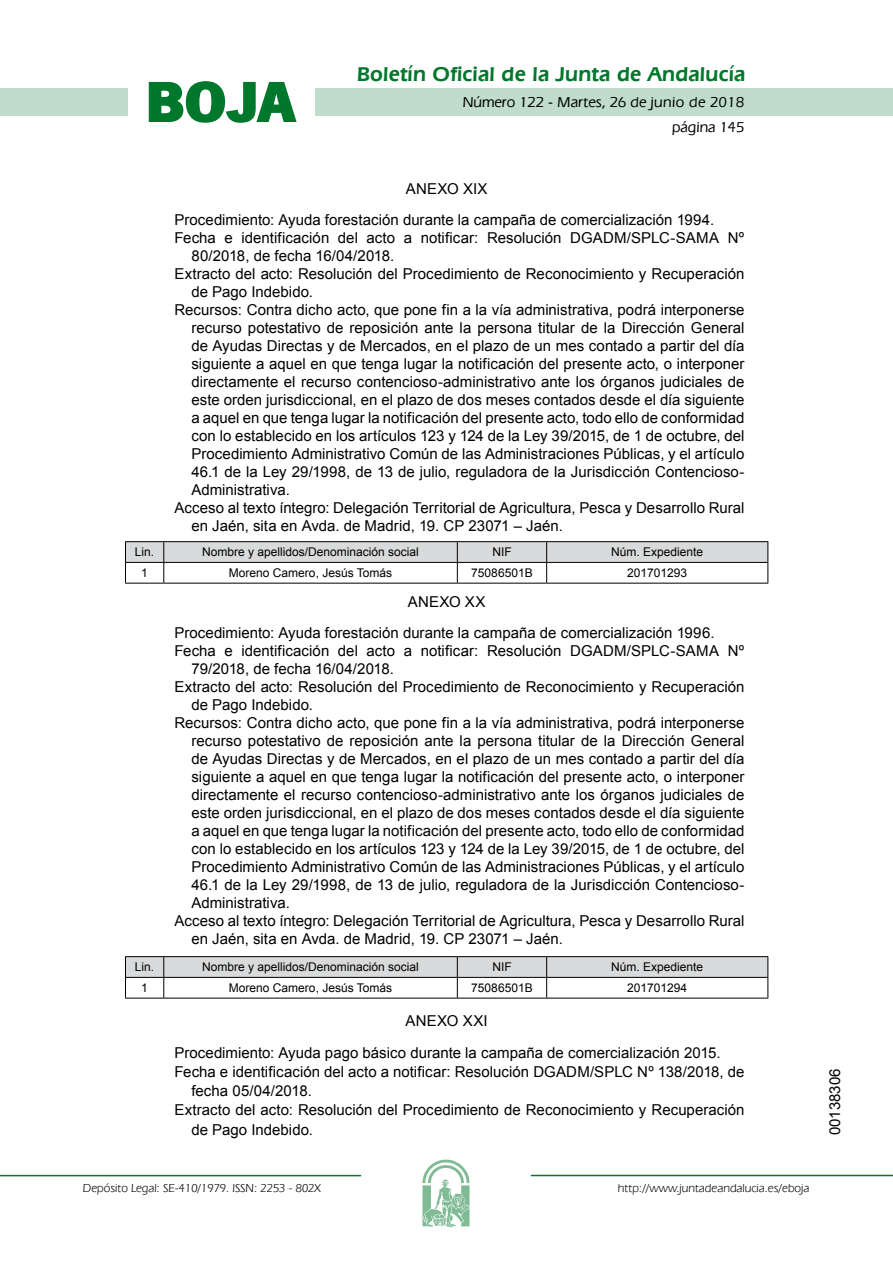
<style>
.page{position:relative;width:893px;height:1263px;background:#fff}
.page>*{position:absolute;margin:0;border:0;box-sizing:border-box;transform-origin:0 0}
.t1{font:700 57.75px "News Got T";color:#00782c;scale:1.14 1}
.t2{font:600 21px "Eras IT Cby BT";letter-spacing:.01em;color:#00782c}
.t3{font:15px/30.8px "Arial";color:#000;text-align:center}
.t4{font:500 15px/24.5px "Eras IT Cby BT";color:#000;text-align:right}
.t5{font:12px "Arial";color:#000}
.t6{font:12px "Eras IT Cby BT";color:#000}
</style>
<div class="page">
<div style="left:315px;top:88px;width:577px;height:28px;background:#bfddca"></div>
<div style="left:0;top:88px;width:128px;height:28px;background:#bfddca"></div>
<hr style="left:0;top:1175px;width:361px;height:1px;background:#00782c">
<svg style="left:422px;top:1159px;width:47px;height:68px"></svg>
<hr style="left:531px;top:1175px;width:361px;height:1px;background:#00782c">
<svg style="left:148px;top:81px;width:149px;height:42px"></svg>
<hr style="left:125px;top:541px;width:39px;height:1px;background:#000">
<hr style="left:164px;top:541px;width:293px;height:1px;background:#000">
<hr style="left:457px;top:541px;width:89px;height:1px;background:#000">
<hr style="left:546px;top:541px;width:222px;height:1px;background:#000">
<svg style="left:125px;top:542px;width:643px;height:41px"></svg>
<hr style="left:125px;top:583px;width:39px;height:1px;background:#000">
<hr style="left:164px;top:583px;width:293px;height:1px;background:#000">
<hr style="left:457px;top:583px;width:89px;height:1px;background:#000">
<hr style="left:546px;top:583px;width:222px;height:1px;background:#000">
<hr style="left:125px;top:956px;width:39px;height:1px;background:#000">
<hr style="left:164px;top:956px;width:293px;height:1px;background:#000">
<hr style="left:457px;top:956px;width:89px;height:1px;background:#000">
<hr style="left:546px;top:956px;width:222px;height:1px;background:#000">
<svg style="left:125px;top:957px;width:643px;height:41px"></svg>
<hr style="left:125px;top:998px;width:39px;height:1px;background:#000">
<hr style="left:164px;top:998px;width:293px;height:1px;background:#000">
<hr style="left:457px;top:998px;width:89px;height:1px;background:#000">
<hr style="left:546px;top:998px;width:222px;height:1px;background:#000">
<h1 class="t1" style="left:145px;top:68px;width:133px">BOJA</h1>
<h2 class="t2" style="left:357px;top:62px;width:390px">Boletín Oficial de la Junta de Andalucía</h2>
<p class="t4" style="left:463px;top:90px;width:283px">Número 122 - Martes, 26 de junio de 2018 página 145</p>
<p class="t3" style="left:174px;top:173px;width:541px">ANEXO XIX<br>Procedimiento: Ayuda forestación durante la campaña de comercialización 1994.</p>
<p class="t3" style="left:174px;top:222px;width:571px">Fecha e identificación del acto a notificar: Resolución DGADM/SPLC-SAMA Nº</p>
<p class="t3" style="left:191px;top:240px;width:204px">80/2018, de fecha 16/04/2018.</p>
<p class="t3" style="left:174px;top:258px;width:571px">Extracto del acto: Resolución del Procedimiento de Reconocimiento y Recuperación</p>
<p class="t3" style="left:191px;top:276px;width:123px">de Pago Indebido.</p>
<p class="t3" style="left:174px;top:294px;width:571px">Recursos: Contra dicho acto, que pone fin a la vía administrativa, podrá interponerse</p>
<p class="t3" style="left:191px;top:312px;width:554px">recurso potestativo de reposición ante la persona titular de la Dirección General</p>
<p class="t3" style="left:191px;top:330px;width:554px">de Ayudas Directas y de Mercados, en el plazo de un mes contado a partir del día</p>
<p class="t3" style="left:191px;top:348px;width:554px">siguiente a aquel en que tenga lugar la notificación del presente acto, o interponer</p>
<p class="t3" style="left:191px;top:366px;width:554px">directamente el recurso contencioso-administrativo ante los órganos judiciales de</p>
<p class="t3" style="left:191px;top:384px;width:554px">este orden jurisdiccional, en el plazo de dos meses contados desde el día siguiente</p>
<p class="t3" style="left:191px;top:402px;width:554px">a aquel en que tenga lugar la notificación del presente acto, todo ello de conformidad</p>
<p class="t3" style="left:191px;top:420px;width:554px">con lo establecido en los artículos 123 y 124 de la Ley 39/2015, de 1 de octubre, del</p>
<p class="t3" style="left:191px;top:438px;width:554px">Procedimiento Administrativo Común de las Administraciones Públicas, y el artículo</p>
<p class="t3" style="left:191px;top:456px;width:554px">46.1 de la Ley 29/1998, de 13 de julio, reguladora de la Jurisdicción Contencioso-</p>
<p class="t3" style="left:191px;top:474px;width:100px">Administrativa.</p>
<p class="t3" style="left:174px;top:492px;width:571px">Acceso al texto íntegro: Delegación Territorial de Agricultura, Pesca y Desarrollo Rural</p>
<p class="t3" style="left:191px;top:510px;width:373px">en Jaén, sita en Avda. de Madrid, 19. CP 23071 – Jaén.</p>
<p class="t5" style="left:135px;top:544px;width:21px">Lin.</p>
<p class="t5" style="left:202px;top:544px;width:218px">Nombre y apellidos/Denominación social</p>
<p class="t5" style="left:492px;top:544px;width:21px">NIF</p>
<p class="t5" style="left:611px;top:544px;width:94px">Núm. Expediente</p>
<p class="t5" style="left:141px;top:565px;width:8px">1</p>
<p class="t5" style="left:229px;top:565px;width:165px">Moreno Camero, Jesús Tomás</p>
<p class="t5" style="left:471px;top:565px;width:63px">75086501B</p>
<p class="t5" style="left:627px;top:565px;width:62px">201701293</p>
<p class="t3" style="left:174px;top:586px;width:541px">ANEXO XX<br>Procedimiento: Ayuda forestación durante la campaña de comercialización 1996.</p>
<p class="t3" style="left:174px;top:635px;width:571px">Fecha e identificación del acto a notificar: Resolución DGADM/SPLC-SAMA Nº</p>
<p class="t3" style="left:191px;top:653px;width:204px">79/2018, de fecha 16/04/2018.</p>
<p class="t3" style="left:174px;top:671px;width:571px">Extracto del acto: Resolución del Procedimiento de Reconocimiento y Recuperación</p>
<p class="t3" style="left:191px;top:689px;width:123px">de Pago Indebido.</p>
<p class="t3" style="left:174px;top:707px;width:571px">Recursos: Contra dicho acto, que pone fin a la vía administrativa, podrá interponerse</p>
<p class="t3" style="left:191px;top:725px;width:554px">recurso potestativo de reposición ante la persona titular de la Dirección General</p>
<p class="t3" style="left:191px;top:743px;width:554px">de Ayudas Directas y de Mercados, en el plazo de un mes contado a partir del día</p>
<p class="t3" style="left:191px;top:761px;width:554px">siguiente a aquel en que tenga lugar la notificación del presente acto, o interponer</p>
<p class="t3" style="left:191px;top:779px;width:554px">directamente el recurso contencioso-administrativo ante los órganos judiciales de</p>
<p class="t3" style="left:191px;top:797px;width:554px">este orden jurisdiccional, en el plazo de dos meses contados desde el día siguiente</p>
<p class="t3" style="left:191px;top:815px;width:554px">a aquel en que tenga lugar la notificación del presente acto, todo ello de conformidad</p>
<p class="t3" style="left:191px;top:833px;width:554px">con lo establecido en los artículos 123 y 124 de la Ley 39/2015, de 1 de octubre, del</p>
<p class="t3" style="left:191px;top:851px;width:554px">Procedimiento Administrativo Común de las Administraciones Públicas, y el artículo</p>
<p class="t3" style="left:191px;top:869px;width:554px">46.1 de la Ley 29/1998, de 13 de julio, reguladora de la Jurisdicción Contencioso-</p>
<p class="t3" style="left:191px;top:887px;width:100px">Administrativa.</p>
<p class="t3" style="left:174px;top:905px;width:571px">Acceso al texto íntegro: Delegación Territorial de Agricultura, Pesca y Desarrollo Rural</p>
<p class="t3" style="left:191px;top:923px;width:373px">en Jaén, sita en Avda. de Madrid, 19. CP 23071 – Jaén.</p>
<p class="t5" style="left:135px;top:959px;width:21px">Lin.</p>
<p class="t5" style="left:202px;top:959px;width:218px">Nombre y apellidos/Denominación social</p>
<p class="t5" style="left:492px;top:959px;width:21px">NIF</p>
<p class="t5" style="left:611px;top:959px;width:94px">Núm. Expediente</p>
<p class="t5" style="left:141px;top:980px;width:8px">1</p>
<p class="t5" style="left:229px;top:980px;width:165px">Moreno Camero, Jesús Tomás</p>
<p class="t5" style="left:471px;top:980px;width:63px">75086501B</p>
<p class="t5" style="left:627px;top:980px;width:62px">201701294</p>
<p class="t3" style="left:174px;top:1004px;width:548px;line-height:32.1px">ANEXO XXI<br>Procedimiento: Ayuda pago básico durante la campaña de comercialización 2015.</p>
<p class="t3" style="left:174px;top:1056px;width:571px">Fecha e identificación del acto a notificar: Resolución DGADM/SPLC Nº 138/2018, de</p>
<p class="t3" style="left:191px;top:1076px;width:122px">fecha 05/04/2018.</p>
<p class="t3" style="left:174px;top:1095px;width:571px">Extracto del acto: Resolución del Procedimiento de Reconocimiento y Recuperación</p>
<p class="t3" style="left:191px;top:1114px;width:123px">de Pago Indebido.</p>
<p class="t6" style="left:83px;top:1181px;width:239px">Depósito Legal: SE-410/1979. ISSN: 2253 - 802X</p>
<p class="t6" style="left:618px;top:1181px;width:193px">http://www.juntadeandalucia.es/eboja</p>
<p class="t3" style="left:819px;top:1135px;width:68px;rotate:-90deg">00138306</p>
</div>
